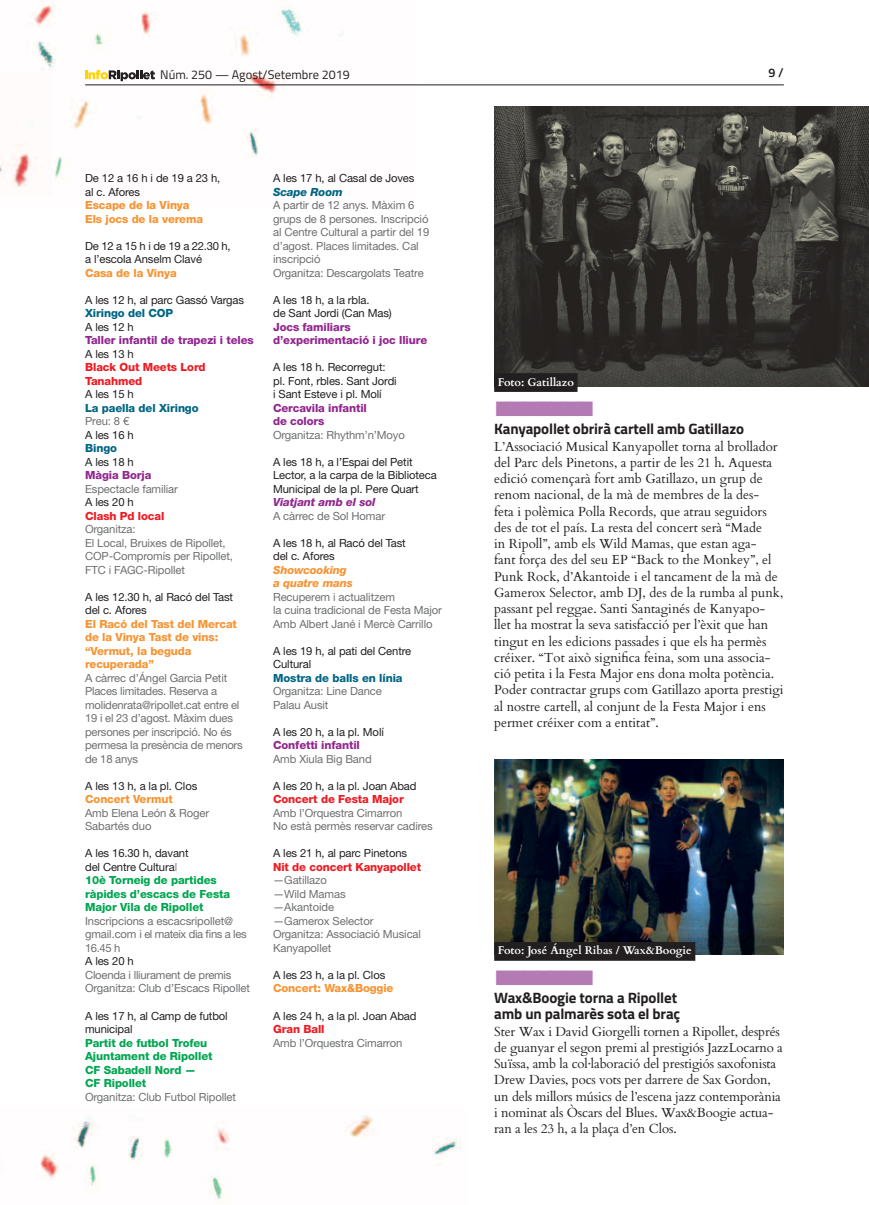
<style>
.page{position:relative;width:869px;height:1205px;background:#fff}
.page>*{position:absolute;margin:0;border:0;box-sizing:border-box;transform-origin:0 0}
.t1{font:25px "Wingdings";color:#b37ab4}
.t2{font:700 15px/16.2px "Titillium";letter-spacing:-.01em;color:#231f20}
.t3{font:13.12px/16.2px "Cardo";color:#231f20}
.t4{font:12.5px "Titillium";color:#231f20}
.t5{font:600 12.5px "Titillium";color:#231f20}
.t6{font:11.25px/13.5px "Helvetica Neue LT Std";letter-spacing:-.01em;color:#6d6f71}
.t7{font:11.25px/13.5px "Helvetica Neue LT Std";letter-spacing:-.01em;color:#231f20}
.t8{font:800 11.25px/13.5px "Helvetica Neue LT Std";letter-spacing:-.01em;color:#00a650}
.t9{font:800 11.25px/13.5px "Helvetica Neue LT Std";letter-spacing:-.01em;color:#f79433}
.t10{font:800 11.25px/13.5px "Helvetica Neue LT Std";letter-spacing:-.01em;color:#92278f}
.t11{font:800 11.25px/13.5px "Helvetica Neue LT Std";letter-spacing:-.01em;color:#ed1c24}
.t12{font:800 11.25px "Helvetica Neue LT Std";letter-spacing:-.01em;color:#006684}
.t13{font:700 11.25px "Cardo";color:#fff}
.t14{font:italic 800 11.25px/13.5px "Helvetica Neue LT Std";letter-spacing:-.01em;color:#f79433}
.t15{font:italic 800 11.25px "Helvetica Neue LT Std";letter-spacing:-.01em;color:#92278f}
.t16{font:italic 800 11.25px "Helvetica Neue LT Std";letter-spacing:-.01em;color:#006684}
.s1{font-weight:400;color:#231f20}
.s2{font-weight:400;color:#808285}
</style>
<div class="page">
<hr style="left:85px;top:84px;width:698px;height:1px;background:#231f20">
<img style="left:494px;top:106px;width:374px;height:280px">
<img style="left:494px;top:759px;width:289px;height:195px">
<div style="left:494px;top:373px;width:83px;height:19px;background:#231f20"></div>
<div style="left:494px;top:942px;width:201px;height:19px;background:#231f20"></div>
<img style="left:40px;top:1116px;width:421px;height:83px">
<img style="left:0;top:0;width:418px;height:187px">
<p class="t4" style="left:160px;top:66px;width:191px">Núm. 250 — Agost/Setembre 2019</p>
<p class="t5" style="left:768px;top:64px;width:17px">9 /</p>
<p class="t7" style="left:85px;top:171px;width:137px">De 12 a 16 h i de 19 a 23 h, al c. Afores</p>
<p class="t9" style="left:85px;top:198px;width:119px">Escape de la Vinya<br>Els jocs de la verema</p>
<p class="t7" style="left:85px;top:239px;width:147px">De 12 a 15 h i de 19 a 22.30 h, a l’escola Anselm Clavé</p>
<p class="t9" style="left:85px;top:266px;width:93px">Casa de la Vinya</p>
<p class="t7" style="left:85px;top:293px;width:160px">A les 12 h, al parc Gassó Vargas</p>
<p class="t12" style="left:85px;top:307px;width:90px">Xiringo del COP</p>
<p class="t7" style="left:85px;top:320px;width:50px">A les 12 h</p>
<p class="t10" style="left:85px;top:333px;width:170px">Taller infantil de trapezi i teles</p>
<p class="t7" style="left:85px;top:347px;width:50px">A les 13 h</p>
<p class="t11" style="left:85px;top:360px;width:122px">Black Out Meets Lord<br>Tanahmed</p>
<p class="t7" style="left:85px;top:387px;width:50px">A les 15 h</p>
<p class="t12" style="left:85px;top:401px;width:115px">La paella del Xiringo</p>
<p class="t6" style="left:85px;top:414px;width:46px">Preu: 8 €</p>
<p class="t7" style="left:85px;top:428px;width:50px">A les 16 h</p>
<p class="t12" style="left:85px;top:442px;width:33px">Bingo</p>
<p class="t7" style="left:85px;top:455px;width:50px">A les 18 h</p>
<p class="t10" style="left:85px;top:468px;width:68px">Màgia Borja</p>
<p class="t6" style="left:85px;top:482px;width:94px">Espectacle familiar</p>
<p class="t7" style="left:85px;top:495px;width:50px">A les 20 h</p>
<p class="t11" style="left:85px;top:509px;width:81px">Clash Pd local</p>
<p class="t6" style="left:85px;top:522px;width:149px">Organitza:<br>El Local, Bruixes de Ripollet,<br>COP-Compromís per Ripollet,<br>FTC i FAGC-Ripollet</p>
<p class="t7" style="left:85px;top:590px;width:149px">A les 12.30 h, al Racó del Tast del c. Afores</p>
<p class="t9" style="left:85px;top:617px;width:153px">El Racó del Tast del Mercat de la Vinya Tast de vins: “Vermut, la beguda recuperada”</p>
<p class="t6" style="left:85px;top:671px;width:159px">A càrrec d’Ángel Garcia Petit<br>Places limitades. Reserva a molidenrata@ripollet.cat entre el<br>19 i el 23 d’agost. Màxim dues persones per inscripció. No és permesa la presència de menors de 18 anys</p>
<p class="t7" style="left:85px;top:779px;width:114px">A les 13 h, a la pl. Clos</p>
<p class="t9" style="left:85px;top:792px;width:89px">Concert Vermut</p>
<p class="t6" style="left:85px;top:806px;width:125px">Amb Elena León &amp; Roger<br>Sabartés duo</p>
<p class="t8" style="left:85px;top:846px;width:146px"><span class="s1">A les 16.30 h, davant<br>del Centre Cultura</span><span class="s2">l<br></span>10è Torneig de partides ràpides d’escacs de Festa<br>Major Vila de Ripollet</p>
<p class="t6" style="left:85px;top:914px;width:163px">Inscripcions a escacsripollet@ gmail.com i el mateix dia fins a les<br>16.45 h</p>
<p class="t7" style="left:85px;top:954px;width:50px">A les 20 h</p>
<p class="t6" style="left:85px;top:968px;width:166px">Cloenda i lliurament de premis<br>Organitza: Club d’Escacs Ripollet</p>
<p class="t7" style="left:85px;top:1008px;width:144px">A les 17 h, al Camp de futbol municipal</p>
<p class="t8" style="left:85px;top:1035px;width:129px">Partit de futbol Trofeu<br>Ajuntament de Ripollet<br>CF Sabadell Nord —<br>CF Ripollet</p>
<p class="t6" style="left:85px;top:1089px;width:152px">Organitza: Club Futbol Ripollet</p>
<p class="t7" style="left:273px;top:171px;width:143px">A les 17 h, al Casal de Joves</p>
<p class="t16" style="left:273px;top:185px;width:71px">Scape Room</p>
<p class="t6" style="left:273px;top:198px;width:158px">A partir de 12 anys. Màxim 6 grups de 8 persones. Inscripció al Centre Cultural a partir del 19 d’agost. Places limitades. Cal inscripció<br>Organitza: Descargolats Teatre</p>
<p class="t7" style="left:273px;top:293px;width:120px">A les 18 h, a la rbla.<br>de Sant Jordi (Can Mas)</p>
<p class="t10" style="left:273px;top:320px;width:155px">Jocs familiars d’experimentació i joc lliure</p>
<p class="t7" style="left:273px;top:360px;width:125px">A les 18 h. Recorregut: pl. Font, rbles. Sant Jordi i Sant Esteve i pl. Molí</p>
<p class="t10" style="left:273px;top:401px;width:95px">Cercavila infantil de colors</p>
<p class="t6" style="left:273px;top:428px;width:133px">Organitza: Rhythm’n’Moyo</p>
<p class="t7" style="left:273px;top:455px;width:165px">A les 18 h, a l’Espai del Petit<br>Lector, a la carpa de la Biblioteca<br>Municipal de la pl. Pere Quart</p>
<p class="t15" style="left:273px;top:496px;width:104px">Viatjant amb el sol</p>
<p class="t6" style="left:273px;top:509px;width:113px">A càrrec de Sol Homar</p>
<p class="t7" style="left:273px;top:536px;width:134px">A les 18 h, al Racó del Tast del c. Afores</p>
<p class="t14" style="left:273px;top:563px;width:81px">Showcooking a quatre mans</p>
<p class="t6" style="left:273px;top:590px;width:170px">Recuperem i actualitzem<br>la cuina tradicional de Festa Major<br>Amb Albert Jané i Mercè Carrillo</p>
<p class="t7" style="left:273px;top:644px;width:140px">A les 19 h, al pati del Centre<br>Cultural</p>
<p class="t12" style="left:273px;top:671px;width:131px">Mostra de balls en línia</p>
<p class="t6" style="left:273px;top:684px;width:110px">Organitza: Line Dance<br>Palau Ausit</p>
<p class="t7" style="left:273px;top:725px;width:112px">A les 20 h, a la pl. Molí</p>
<p class="t10" style="left:273px;top:738px;width:88px">Confetti infantil</p>
<p class="t6" style="left:273px;top:752px;width:100px">Amb Xiula Big Band</p>
<p class="t7" style="left:273px;top:779px;width:145px">A les 20 h, a la pl. Joan Abad</p>
<p class="t11" style="left:273px;top:792px;width:132px">Concert de Festa Major</p>
<p class="t6" style="left:273px;top:806px;width:161px">Amb l’Orquestra Cimarron<br>No està permès reservar cadires</p>
<p class="t7" style="left:273px;top:846px;width:135px">A les 21 h, al parc Pinetons</p>
<p class="t11" style="left:273px;top:860px;width:149px">Nit de concert Kanyapollet</p>
<p class="t6" style="left:273px;top:873px;width:149px">—Gatillazo<br>—Wild Mamas<br>—Akantoide<br>—Gamerox Selector<br>Organitza: Associació Musical<br>Kanyapollet</p>
<p class="t7" style="left:273px;top:968px;width:114px">A les 23 h, a la pl. Clos</p>
<p class="t9" style="left:273px;top:981px;width:122px">Concert: Wax&amp;Boggie</p>
<p class="t7" style="left:273px;top:1008px;width:145px">A les 24 h, a la pl. Joan Abad</p>
<p class="t11" style="left:273px;top:1022px;width:53px">Gran Ball</p>
<p class="t6" style="left:273px;top:1035px;width:131px">Amb l’Orquestra Cimarron</p>
<p class="t13" style="left:497px;top:373px;width:78px">Foto: Gatillazo</p>
<h1 class="t1" style="left:494px;top:396px;width:102px">■■■■■■■</h1>
<p class="t2" style="left:494px;top:420px;width:251px">Kanyapollet obrirà cartell amb Gatillazo</p>
<p class="t3" style="left:494px;top:437px;width:290px">L’Associació Musical Kanyapollet torna al brollador del Parc dels Pinetons, a partir de les 21 h. Aquesta edició començarà fort amb Gatillazo, un grup de renom nacional, de la mà de membres de la des-<br>feta i polèmica Polla Records, que atrau seguidors des de tot el país. La resta del concert serà “Made<br>in Ripoll”, amb els Wild Mamas, que estan aga-<br>fant força des del seu EP “Back to the Monkey”, el Punk Rock, d’Akantoide i el tancament de la mà de Gamerox Selector, amb DJ, des de la rumba al punk, passant pel reggae. Santi Santaginés de Kanyapo&shy;llet ha mostrat la seva satisfacció per l’èxit que han tingut en les edicions passades i que els ha permès créixer. “Tot això significa feina, som una associa&shy;ció petita i la Festa Major ens dona molta potència.<br>Poder contractar grups com Gatillazo aporta prestigi al nostre cartell, al conjunt de la Festa Major i ens permet créixer com a entitat”.</p>
<p class="t13" style="left:497px;top:941px;width:195px">Foto: José Ángel Ribas / Wax&amp;Boogie</p>
<h1 class="t1" style="left:494px;top:964px;width:102px">■■■■■■■</h1>
<p class="t2" style="left:494px;top:989px;width:187px">Wax&amp;Boogie torna a Ripollet amb un palmarès sota el braç</p>
<p class="t3" style="left:494px;top:1022px;width:290px">Ster Wax i David Giorgelli tornen a Ripollet, després de guanyar el segon premi al prestigiós JazzLocarno a Suïssa, amb la col·laboració del prestigiós saxofonista Drew Davies, pocs vots per darrere de Sax Gordon, un dels millors músics de l’escena jazz contemporània i nominat als Òscars del Blues. Wax&amp;Boogie actua&shy;ran a les 23 h, a la plaça d’en Clos.</p>
</div>
